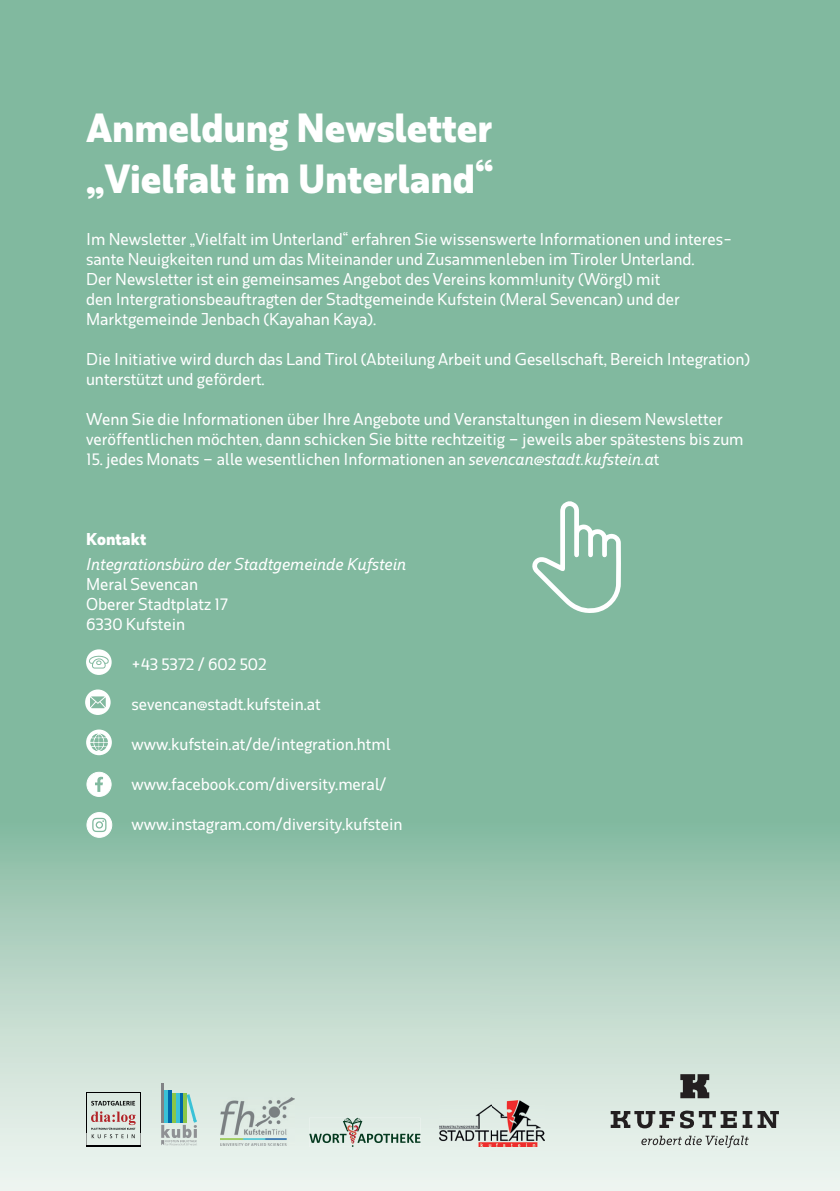
<style>
.page{position:relative;width:840px;height:1191px;background:#fff}
.page>*{position:absolute;margin:0;border:0;box-sizing:border-box;transform-origin:0 0}
.t1{font:700 38px/51.2px "Rum Sans";letter-spacing:-.005em;color:#fff}
.t2{font:500 16px/20px "Rum Sans";color:#fff}
.t3{font:italic 500 16px "Rum Sans";color:#fff}
.t4{font:700 16px "Rum Sans";color:#fff}
.s1{font-style:italic}
</style>
<div class="page">
<img style="left:0;top:0;width:839px;height:1191px">
<svg style="left:641px;top:1135px;width:107px;height:12px"></svg>
<svg style="left:610px;top:1110px;width:126px;height:18px;background:#898e8b"></svg>
<svg style="left:742px;top:1111px;width:9px;height:17px"></svg>
<svg style="left:757px;top:1111px;width:21px;height:17px"></svg>
<svg style="left:680px;top:1074px;width:28px;height:24px"></svg>
<svg style="left:86px;top:649px;width:26px;height:26px"></svg>
<svg style="left:85px;top:689px;width:26px;height:26px"></svg>
<svg style="left:86px;top:729px;width:26px;height:26px"></svg>
<svg style="left:531px;top:501px;width:89px;height:113px"></svg>
<svg style="left:90px;top:733px;width:18px;height:18px"></svg>
<div style="left:87px;top:772px;width:24px;height:24px;background:#fff;border-radius:50%"></div>
<div style="left:86px;top:772px;width:25px;height:25px;border:1px solid #fff;border-radius:50%"></div>
<svg style="left:95px;top:777px;width:8px;height:15px"></svg>
<div style="left:87px;top:812px;width:25px;height:25px;background:#fff;border-radius:50%"></div>
<div style="left:86px;top:812px;width:26px;height:25px;border:1px solid #fff;border-radius:50%"></div>
<svg style="left:92px;top:818px;width:14px;height:14px"></svg>
<img style="left:220px;top:1097px;width:74px;height:48px">
<hr style="left:161px;top:1083px;width:3px;height:39px;background:#808285">
<hr style="left:165px;top:1090px;width:3px;height:32px;background:#bfbfbf">
<hr style="left:169px;top:1090px;width:3px;height:32px;background:#bfbfbf">
<svg style="left:161px;top:1094px;width:36px;height:51px;background:#8ebdb7"></svg>
<img style="left:85px;top:1091px;width:57px;height:55px">
<img style="left:86px;top:1091px;width:54px;height:55px">
<img style="left:87px;top:1092px;width:53px;height:1px">
<img style="left:91px;top:1100px;width:44px;height:5px">
<img style="left:91px;top:1111px;width:45px;height:14px">
<img style="left:91px;top:1127px;width:44px;height:2px">
<img style="left:92px;top:1134px;width:43px;height:4px">
<svg style="left:86px;top:1092px;width:1px;height:54px"></svg>
<svg style="left:140px;top:1092px;width:1px;height:54px"></svg>
<img style="left:309px;top:1117px;width:111px;height:8px">
<img style="left:342px;top:1117px;width:20px;height:8px">
<svg style="left:309px;top:1125px;width:111px;height:21px;background:#b7c5bb"></svg>
<img style="left:439px;top:1101px;width:105px;height:45px">
<h1 class="t1" style="left:86px;top:102px;width:408px">Anmeldung Newsletter „Vielfalt im Unterland“</h1>
<p class="t2" style="left:86px;top:229px;width:647px">Im Newsletter „Vielfalt im Unterland“ erfahren Sie wissenswerte Informationen und interes&shy;sante Neuigkeiten rund um das Miteinander und Zusammenleben im Tiroler Unterland.<br>Der Newsletter ist ein gemeinsames Angebot des Vereins komm!unity (Wörgl) mit<br>den Intergrationsbeauftragten der Stadtgemeinde Kufstein (Meral Sevencan) und der Marktgemeinde Jenbach (Kayahan Kaya).</p>
<p class="t2" style="left:86px;top:349px;width:665px">Die Initiative wird durch das Land Tirol (Abteilung Arbeit und Gesellschaft, Bereich Integration) unterstützt und gefördert.</p>
<p class="t2" style="left:86px;top:409px;width:658px">Wenn Sie die Informationen über Ihre Angebote und Veranstaltungen in diesem Newsletter veröffentlichen möchten, dann schicken Sie bitte rechtzeitig – jeweils aber spätestens bis zum</p>
<p class="t2" style="left:86px;top:449px;width:574px">15. jedes Monats – alle wesentlichen Informationen an <span class="s1">sevencan@stadt.kufstein.a</span>t</p>
<p class="t4" style="left:86px;top:529px;width:62px">Kontakt</p>
<p class="t3" style="left:86px;top:555px;width:321px">Integrationsbüro der Stadtgemeinde Kufstein</p>
<p class="t2" style="left:86px;top:574px;width:143px">Meral Sevencan<br>Oberer Stadtplatz 17<br>6330 Kufstein</p>
<p class="t2" style="left:131px;top:654px;width:137px">+43 5372 / 602 502</p>
<p class="t2" style="left:131px;top:694px;width:190px">sevencan@stadt.kufstein.at</p>
<p class="t2" style="left:131px;top:734px;width:260px">www.kufstein.at/de/integration.html</p>
<p class="t2" style="left:131px;top:774px;width:256px">www.facebook.com/diversity.meral/</p>
<p class="t2" style="left:131px;top:814px;width:272px">www.instagram.com/diversity.kufstein</p>
</div>
